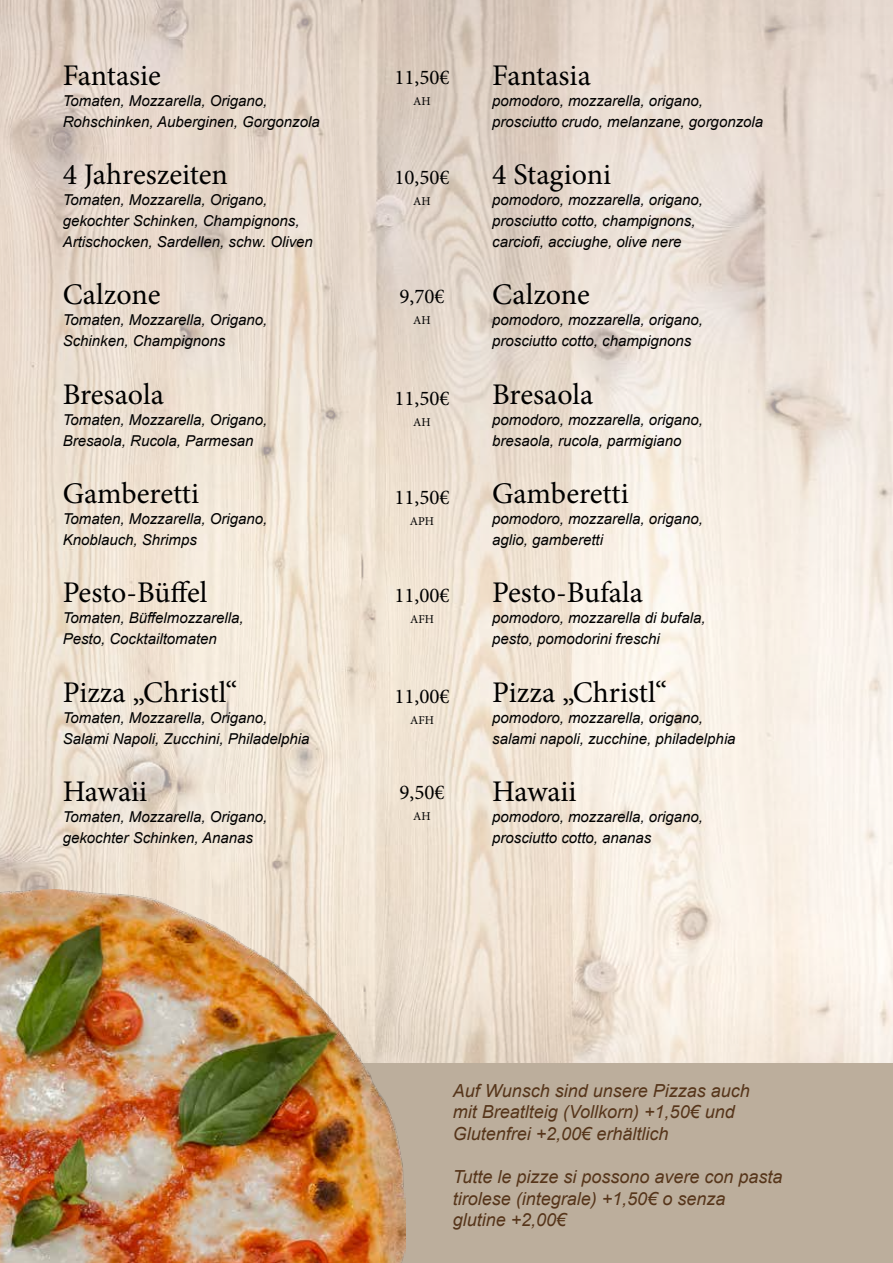
<style>
.page{position:relative;width:893px;height:1263px;background:#fff}
.page>*{position:absolute;margin:0;border:0;box-sizing:border-box;transform-origin:0 0}
.t1{font:30px "Minion Pro";color:#000}
.t2{font:21px "Minion Pro";color:#000}
.t3{font:italic 18px/21.6px "Arial";color:#56351a}
.t4{font:italic 15px/21px "Arial";color:#000}
.t5{font:12px "Minion Pro";color:#000}
</style>
<div class="page">
<img style="left:0;top:0;width:893px;height:1063px">
<div style="left:0;top:1063px;width:893px;height:200px;background:#bcae9c"></div>
<img style="left:0;top:889px;width:406px;height:374px">
<h1 class="t1" style="left:63px;top:55px;width:100px">Fantasie</h1>
<p class="t4" style="left:63px;top:90px;width:259px">Tomaten, Mozzarella, Origano,<br>Rohschinken, Auberginen, Gorgonzola</p>
<h1 class="t1" style="left:63px;top:154px;width:167px">4 Jahreszeiten</h1>
<p class="t4" style="left:63px;top:189px;width:252px">Tomaten, Mozzarella, Origano, gekochter Schinken, Champignons,<br>Artischocken, Sardellen, schw. Oliven</p>
<h1 class="t1" style="left:63px;top:274px;width:99px">Calzone</h1>
<p class="t4" style="left:63px;top:310px;width:206px">Tomaten, Mozzarella, Origano,<br>Schinken, Champignons</p>
<h1 class="t1" style="left:63px;top:374px;width:103px">Bresaola</h1>
<p class="t4" style="left:63px;top:409px;width:206px">Tomaten, Mozzarella, Origano,<br>Bresaola, Rucola, Parmesan</p>
<h1 class="t1" style="left:63px;top:474px;width:138px">Gamberetti</h1>
<p class="t4" style="left:63px;top:509px;width:206px">Tomaten, Mozzarella, Origano,<br>Knoblauch, Shrimps</p>
<h1 class="t1" style="left:63px;top:573px;width:146px">Pesto-Büffel</h1>
<p class="t4" style="left:63px;top:608px;width:182px">Tomaten, Büffelmozzarella,<br>Pesto, Cocktailtomaten</p>
<h1 class="t1" style="left:63px;top:672px;width:176px">Pizza „Christl“</h1>
<p class="t4" style="left:63px;top:707px;width:248px">Tomaten, Mozzarella, Origano,<br>Salami Napoli, Zucchini, Philadelphia</p>
<h1 class="t1" style="left:63px;top:771px;width:86px">Hawaii</h1>
<p class="t4" style="left:63px;top:806px;width:206px">Tomaten, Mozzarella, Origano, gekochter Schinken, Ananas</p>
<h2 class="t2" style="left:394px;top:64px;width:57px">11,50€</h2>
<p class="t5" style="left:413px;top:93px;width:19px">AH</p>
<h2 class="t2" style="left:394px;top:164px;width:57px">10,50€</h2>
<p class="t5" style="left:413px;top:193px;width:19px">AH</p>
<h2 class="t2" style="left:399px;top:282px;width:47px">9,70€</h2>
<p class="t5" style="left:413px;top:312px;width:19px">AH</p>
<h2 class="t2" style="left:394px;top:384px;width:57px">11,50€</h2>
<p class="t5" style="left:413px;top:414px;width:19px">AH</p>
<h2 class="t2" style="left:394px;top:483px;width:57px">11,50€</h2>
<p class="t5" style="left:410px;top:513px;width:26px">APH</p>
<h2 class="t2" style="left:394px;top:581px;width:57px">11,00€</h2>
<p class="t5" style="left:410px;top:611px;width:25px">AFH</p>
<h2 class="t2" style="left:394px;top:682px;width:57px">11,00€</h2>
<p class="t5" style="left:410px;top:712px;width:25px">AFH</p>
<h2 class="t2" style="left:399px;top:778px;width:47px">9,50€</h2>
<p class="t5" style="left:413px;top:808px;width:19px">AH</p>
<h1 class="t1" style="left:492px;top:55px;width:100px">Fantasia</h1>
<p class="t4" style="left:492px;top:90px;width:272px">pomodoro, mozzarella, origano, prosciutto crudo, melanzane, gorgonzola</p>
<h1 class="t1" style="left:492px;top:154px;width:120px">4 Stagioni</h1>
<p class="t4" style="left:492px;top:189px;width:212px">pomodoro, mozzarella, origano, prosciutto cotto, champignons, carciofi, acciughe, olive nere</p>
<h1 class="t1" style="left:492px;top:274px;width:99px">Calzone</h1>
<p class="t4" style="left:492px;top:310px;width:212px">pomodoro, mozzarella, origano, prosciutto cotto, champignons</p>
<h1 class="t1" style="left:492px;top:374px;width:103px">Bresaola</h1>
<p class="t4" style="left:492px;top:409px;width:212px">pomodoro, mozzarella, origano, bresaola, rucola, parmigiano</p>
<h1 class="t1" style="left:492px;top:474px;width:138px">Gamberetti</h1>
<p class="t4" style="left:492px;top:509px;width:212px">pomodoro, mozzarella, origano, aglio, gamberetti</p>
<h1 class="t1" style="left:492px;top:573px;width:152px">Pesto-Bufala</h1>
<p class="t4" style="left:492px;top:608px;width:215px">pomodoro, mozzarella di bufala, pesto, pomodorini freschi</p>
<h1 class="t1" style="left:492px;top:672px;width:176px">Pizza „Christl“</h1>
<p class="t4" style="left:492px;top:707px;width:245px">pomodoro, mozzarella, origano, salami napoli, zucchine, philadelphia</p>
<h1 class="t1" style="left:492px;top:771px;width:86px">Hawaii</h1>
<p class="t4" style="left:492px;top:806px;width:212px">pomodoro, mozzarella, origano, prosciutto cotto, ananas</p>
<p class="t3" style="left:453px;top:1080px;width:299px">Auf Wunsch sind unsere Pizzas auch mit Breatlteig (Vollkorn) +1,50€ und<br>Glutenfrei +2,00€ erhältlich</p>
<p class="t3" style="left:453px;top:1166px;width:331px">Tutte le pizze si possono avere con pasta tirolese (integrale) +1,50€ o senza glutine +2,00€</p>
</div>
